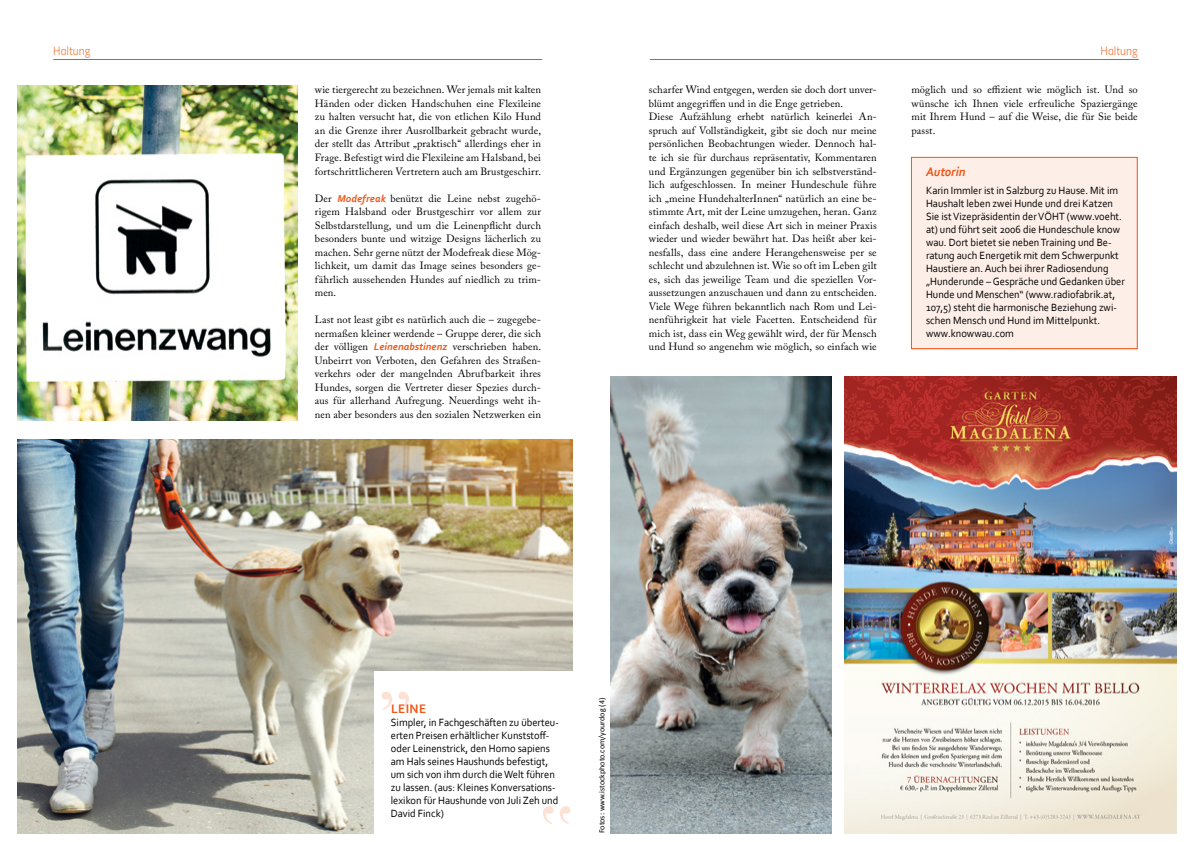
<style>
.page{position:relative;width:1191px;height:842px;background:#fff}
.page>*{position:absolute;margin:0;border:0;box-sizing:border-box;transform-origin:0 0}
.t1{font:72px "Times New Roman";color:#f15516}
.t2{font:italic 700 13px "Corbel";color:#f15516;scale:.95 1}
.t3{font:700 13px "Corbel";letter-spacing:.04em;color:#f15516;scale:.95 1}
.t4{font:12px "Titillium Light Upright";color:#f57636}
.t5{font:11px/13px "Corbel";color:#000;scale:.95 1}
.t6{font:10.5px/13.5px "Adobe Caslon Pro";letter-spacing:.01em;color:#000;text-align:justify}
.t7{font:8px "Calibri";color:#000}
.s1{font-family:"Corbel";font-weight:700;font-style:italic;color:#f15516}
</style>
<div class="page">
<img style="left:844px;top:376px;width:332px;height:457px">
<img style="left:610px;top:376px;width:221px;height:457px">
<img style="left:17px;top:440px;width:556px;height:393px">
<img style="left:17px;top:86px;width:280px;height:335px">
<div style="left:375px;top:671px;width:206px;height:168px;background:#fff"></div>
<div style="left:911px;top:157px;width:226px;height:193px;background:#fdeee8"></div>
<div style="left:911px;top:157px;width:226px;height:192px;border:1px solid #f15516"></div>
<hr style="left:650px;top:59px;width:488px;height:1px;background:#000">
<hr style="left:53px;top:59px;width:489px;height:1px;background:#000">
<p class="t4" style="left:53px;top:42px;width:39px">Haltung</p>
<p class="t4" style="left:1100px;top:42px;width:39px">Haltung</p>
<p class="t6" style="left:315px;top:83px;width:228px">wie tiergerecht zu bezeichnen. Wer jemals mit kalten Händen oder dicken Handschuhen eine Flexileine zu halten versucht hat, die von etlichen Kilo Hund an die Grenze ihrer Ausrollbarkeit gebracht wurde, der stellt das Attribut „praktisch“ allerdings eher in Frage. Befestigt wird die Flexileine am Halsband, bei fortschrittlicheren Vertretern auch am Brustgeschirr.</p>
<p class="t6" style="left:315px;top:191px;width:228px">Der <span class="s1">Modefreak</span> benützt die Leine nebst zugehö&shy;rigem Halsband oder Brustgeschirr vor allem zur Selbstdarstellung, und um die Leinenpflicht durch besonders bunte und witzige Designs lächerlich zu machen. Sehr gerne nützt der Modefreak diese Mög&shy;lichkeit, um damit das Image seines besonders ge&shy;fährlich aussehenden Hundes auf niedlich zu trim&shy;men.</p>
<p class="t6" style="left:315px;top:313px;width:228px">Last not least gibt es natürlich auch die – zugegebe&shy;nermaßen kleiner werdende – Gruppe derer, die sich der völligen <span class="s1">Leinenabstinenz</span> verschrieben haben.<br>Unbeirrt von Verboten, den Gefahren des Straßen&shy;verkehrs oder der mangelnden Abrufbarkeit ihres Hundes, sorgen die Vertreter dieser Spezies durch&shy;aus für allerhand Aufregung. Neuerdings weht ih&shy;nen aber besonders aus den sozialen Netzwerken ein</p>
<p class="t6" style="left:649px;top:83px;width:229px;text-align:left">scharfer Wind entgegen, werden sie doch dort unver&shy;blümt angegriffen und in die Enge getrieben.<br>Diese Aufzählung erhebt natürlich keinerlei An&shy;spruch auf Vollständigkeit, gibt sie doch nur meine persönlichen Beobachtungen wieder. Dennoch hal&shy;te ich sie für durchaus repräsentativ, Kommentaren und Ergänzungen gegenüber bin ich selbstverständ&shy;lich aufgeschlossen. In meiner Hundeschule führe ich „meine HundehalterInnen“ natürlich an eine be&shy;stimmte Art, mit der Leine umzugehen, heran. Ganz einfach deshalb, weil diese Art sich in meiner Praxis wieder und wieder bewährt hat. Das heißt aber kei&shy;nesfalls, dass eine andere Herangehensweise per se schlecht und abzulehnen ist. Wie so oft im Leben gilt es, sich das jeweilige Team und die speziellen Vor&shy;aussetzungen anzuschauen und dann zu entscheiden.<br>Viele Wege führen bekanntlich nach Rom und Lei&shy;nenführigkeit hat viele Facetten. Entscheidend für mich ist, dass ein Weg gewählt wird, der für Mensch und Hund so angenehm wie möglich, so einfach wie</p>
<p class="t6" style="left:911px;top:83px;width:228px">möglich und so effizient wie möglich ist. Und so wünsche ich Ihnen viele erfreuliche Spaziergänge mit Ihrem Hund – auf die Weise, die für Sie beide passt.</p>
<p class="t2" style="left:926px;top:164px;width:43px">Autorin</p>
<p class="t5" style="left:926px;top:184px;width:211px">Karin Immler ist in Salzburg zu Hause. Mit im Haushalt leben zwei Hunde und drei Katzen Sie ist Vizepräsidentin der VÖHT (www.voeht. at) und führt seit 2006 die Hundeschule know wau. Dort bietet sie neben Training und Be&shy;ratung auch Energetik mit dem Schwerpunkt Haustiere an. Auch bei ihrer Radiosendung „Hunderunde – Gespräche und Gedanken über Hunde und Menschen“ (www.radiofabrik.at, 107,5) steht die harmonische Beziehung zwi&shy;schen Mensch und Hund im Mittelpunkt. www.knowwau.com</p>
<h1 class="t1" style="left:379px;top:626px;width:33px">„</h1>
<p class="t3" style="left:391px;top:701px;width:38px">LEINE</p>
<p class="t5" style="left:391px;top:716px;width:178px">Simpler, in Fachgeschäften zu überteu&shy;erten Preisen erhältlicher Kunststoff&shy;oder Leinenstrick, den Homo sapiens am Hals seines Haushunds befestigt, um sich von ihm durch die Welt führen zu lassen. (aus: Kleines Konversations&shy;lexikon für Haushunde von Juli Zeh und David Finck)</p>
<p class="t7" style="left:596px;top:833px;width:137px;rotate:-90deg">Fotos: www.istockphoto.com/yourdog (4)</p>
</div>
